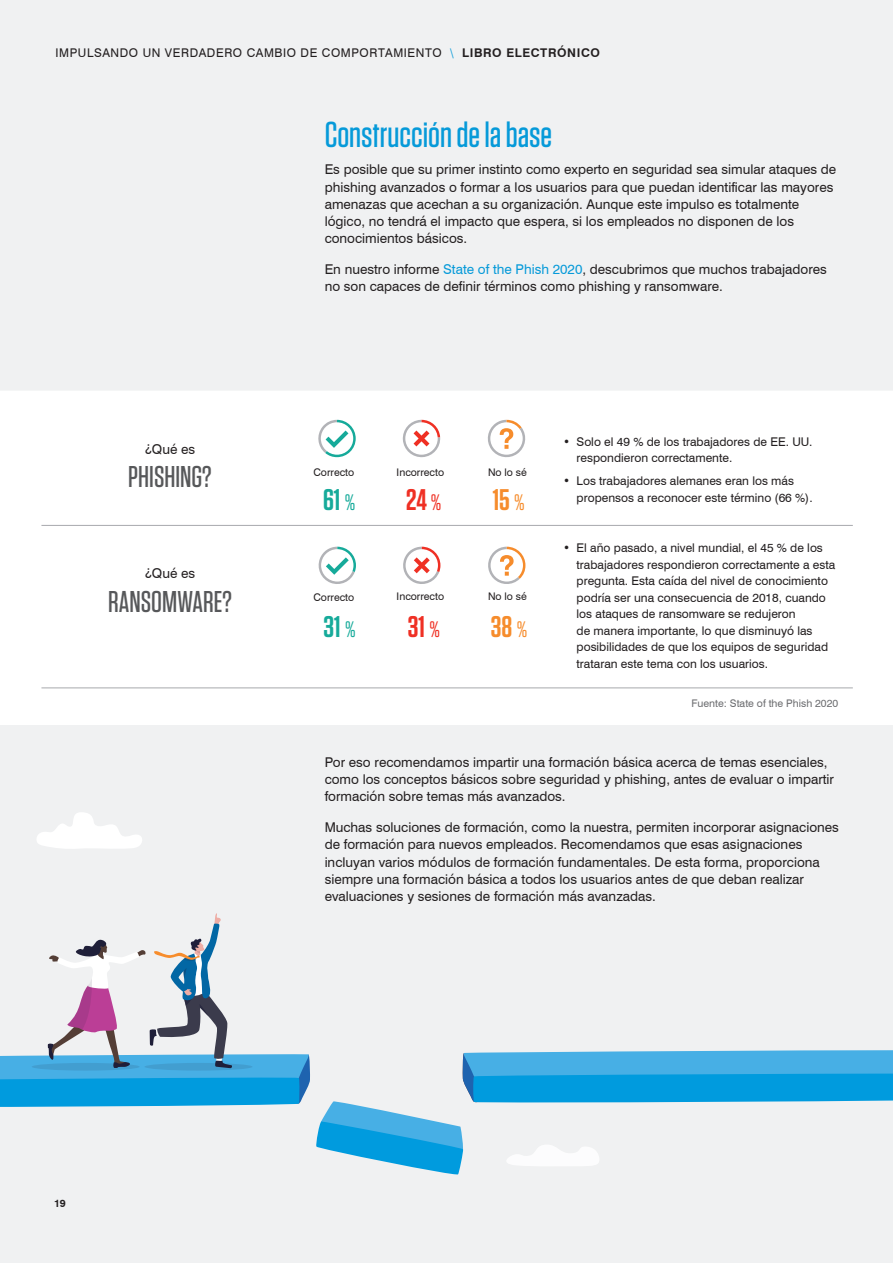
<style>
.page{position:relative;width:893px;height:1263px;background:#fff}
.page>*{position:absolute;margin:0;border:0;box-sizing:border-box;transform-origin:0 0}
.t1{font:500 36px "Tungsten";color:#069ad9}
.t2{font:500 30px "Tungsten";color:#57585a}
.t3{font:600 29.85px "Tungsten";color:#16aa9a}
.t4{font:600 29.85px "Tungsten";color:#ef3024}
.t5{font:600 29.85px "Tungsten";color:#f68c2c}
.t6{font:13.5px/17.2px "Swiss 721 BT";color:#231f20}
.t7{font:12px/16.5px "Swiss 721 BT";color:#231f20}
.t8{font:12px "Swiss 721 BT";letter-spacing:.05em;color:#231f20}
.t9{font:10.5px "Swiss 721 BT";color:#231f20}
.t10{font:10.5px "Swiss 721 BT";color:#6c6d70}
.t11{font:700 10.5px "Swiss 721 BT";color:#231f20}
.s1{color:#069ad9}
.s2{font-weight:700}
.s3{font-weight:400;font-size:22.35px}
</style>
<div class="page">
<div style="left:0;top:0;width:893px;height:390px;background:#f0f1f2"></div>
<div style="left:0;top:725px;width:893px;height:538px;background:#f0f1f2"></div>
<hr style="left:41px;top:525px;width:812px;height:1px;background:#a8a9ad">
<hr style="left:41px;top:687px;width:812px;height:1px;background:#a8a9ad">
<svg style="left:487px;top:420px;width:39px;height:38px"></svg>
<svg style="left:318px;top:420px;width:38px;height:37px"></svg>
<svg style="left:402px;top:420px;width:39px;height:38px"></svg>
<svg style="left:488px;top:547px;width:37px;height:37px"></svg>
<svg style="left:318px;top:547px;width:38px;height:37px"></svg>
<svg style="left:403px;top:547px;width:37px;height:37px"></svg>
<svg style="left:37px;top:812px;width:105px;height:37px"></svg>
<svg style="left:0;top:913px;width:893px;height:262px"></svg>
<p class="t8" style="left:55px;top:45px;width:546px">IMPULSANDO UN VERDADERO CAMBIO DE COMPORTAMIENTO <span class="s1">\</span> <span class="s2">LIBRO ELECTRÓNICO</span></p>
<p class="t6" style="left:145px;top:440px;width:52px">¿Qué es</p>
<h2 class="t2" style="left:128px;top:461px;width:85px">PHISHING?</h2>
<p class="t6" style="left:145px;top:565px;width:52px">¿Qué es</p>
<h2 class="t2" style="left:108px;top:586px;width:125px">RANSOMWARE?</h2>
<h1 class="t1" style="left:325px;top:116px;width:229px">Construcción de la base</h1>
<p class="t6" style="left:325px;top:161px;width:513px">Es posible que su primer instinto como experto en seguridad sea simular ataques de phishing avanzados o formar a los usuarios para que puedan identificar las mayores amenazas que acechan a su organización. Aunque este impulso es totalmente lógico, no tendrá el impacto que espera, si los empleados no disponen de los conocimientos básicos.</p>
<p class="t6" style="left:325px;top:261px;width:504px">En nuestro informe <span class="s1">State of the Phish 2020</span>, descubrimos que muchos trabajadores no son capaces de definir términos como phishing y ransomware.</p>
<p class="t9" style="left:313px;top:466px;width:42px">Correcto</p>
<p class="t9" style="left:397px;top:466px;width:49px">Incorrecto</p>
<p class="t9" style="left:488px;top:466px;width:40px">No lo sé</p>
<h3 class="t3" style="left:323px;top:484px;width:34px">61<span class="s3">%</span></h3>
<h3 class="t4" style="left:406px;top:484px;width:37px">24<span class="s3">%</span></h3>
<h3 class="t5" style="left:493px;top:484px;width:34px">15<span class="s3">%</span></h3>
<p class="t9" style="left:313px;top:591px;width:42px">Correcto</p>
<p class="t9" style="left:397px;top:590px;width:49px">Incorrecto</p>
<p class="t9" style="left:488px;top:589px;width:40px">No lo sé</p>
<h3 class="t3" style="left:323px;top:611px;width:34px">31<span class="s3">%</span></h3>
<h3 class="t4" style="left:408px;top:611px;width:34px">31<span class="s3">%</span></h3>
<h3 class="t5" style="left:491px;top:611px;width:38px">38<span class="s3">%</span></h3>
<p class="t7" style="left:577px;top:433px;width:237px;text-indent:-14px">• Solo el 49 % de los trabajadores de EE. UU. respondieron correctamente.</p>
<p class="t7" style="left:577px;top:473px;width:237px;text-indent:-14px">• Los trabajadores alemanes eran los más propensos a reconocer este término (66 %).</p>
<p class="t7" style="left:577px;top:540px;width:260px;text-indent:-14px">• El año pasado, a nivel mundial, el 45 % de los trabajadores respondieron correctamente a esta pregunta. Esta caída del nivel de conocimiento podría ser una consecuencia de 2018, cuando los ataques de ransomware se redujeron<br>de manera importante, lo que disminuyó las posibilidades de que los equipos de seguridad trataran este tema con los usuarios.</p>
<p class="t10" style="left:692px;top:697px;width:148px">Fuente: State of the Phish 2020</p>
<p class="t6" style="left:325px;top:753px;width:511px">Por eso recomendamos impartir una formación básica acerca de temas esenciales, como los conceptos básicos sobre seguridad y phishing, antes de evaluar o impartir formación sobre temas más avanzados.</p>
<p class="t6" style="left:325px;top:819px;width:516px">Muchas soluciones de formación, como la nuestra, permiten incorporar asignaciones de formación para nuevos empleados. Recomendamos que esas asignaciones incluyan varios módulos de formación fundamentales. De esta forma, proporciona siempre una formación básica a todos los usuarios antes de que deban realizar evaluaciones y sesiones de formación más avanzadas.</p>
<p class="t11" style="left:54px;top:1197px;width:13px">19</p>
</div>
